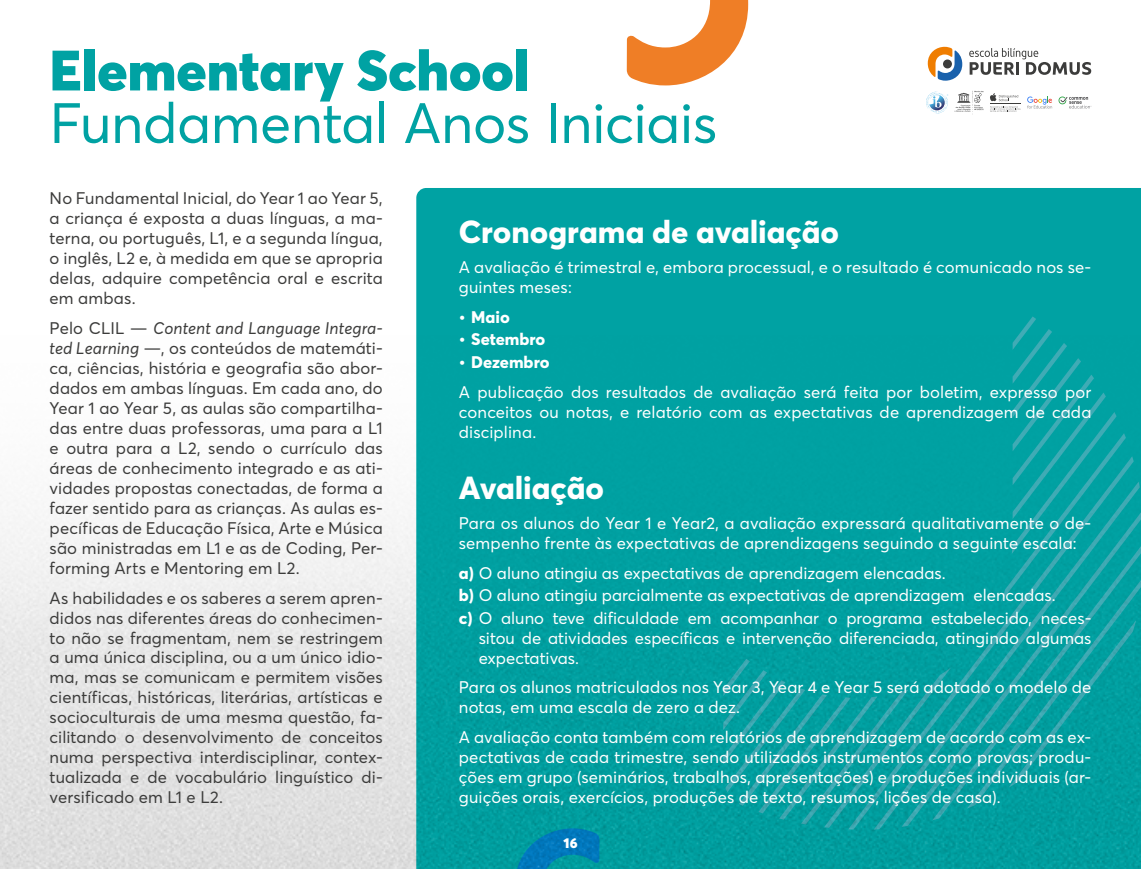
<style>
.page{position:relative;width:1141px;height:869px;background:#fff}
.page>*{position:absolute;margin:0;border:0;box-sizing:border-box;transform-origin:0 0}
.t1{font:56px "Averta PE";letter-spacing:-.01em;color:#00a2a3}
.t2{font:900 56px "Averta PE";color:#00a2a3}
.t3{font:800 31.5px "Averta PE";color:#fff}
.t4{font:16.62px/19.9px "Averta PE";letter-spacing:.01em;color:#3c3c3b;text-align:justify}
.t5{font:16.62px/19.9px "Averta PE";color:#fff}
.t6{font:800 16.62px "Averta PE";color:#fff}
.t7{font:900 14px "Averta PE";color:#fff}
.s1{font-style:italic}
.s2{font-weight:800}
</style>
<div class="page">
<svg style="left:627px;top:0;width:121px;height:85px"></svg>
<img style="left:0;top:194px;width:1141px;height:674px">
<svg style="left:969px;top:48px;width:122px;height:27px"></svg>
<svg style="left:928px;top:47px;width:34px;height:34px"></svg>
<svg style="left:1027px;top:96px;width:25px;height:12px"></svg>
<svg style="left:926px;top:92px;width:22px;height:21px"></svg>
<svg style="left:1058px;top:96px;width:33px;height:12px"></svg>
<svg style="left:955px;top:91px;width:29px;height:23px"></svg>
<svg style="left:990px;top:93px;width:31px;height:19px"></svg>
<h1 class="t2" style="left:50px;top:31px;width:481px">Elementary School</h1>
<h1 class="t1" style="left:50px;top:85px;width:669px">Fundamental Anos Iniciais</h1>
<p class="t4" style="left:50px;top:188px;width:335px">No Fundamental Inicial, do Year 1 ao Year 5, a criança é exposta a duas línguas, a ma&shy;terna, ou português, L1, e a segunda língua, o inglês, L2 e, à medida em que se apropria delas, adquire competência oral e escrita em ambas.</p>
<p class="t4" style="left:50px;top:317px;width:335px">Pelo CLIL — <span class="s1">Content and Language Integra&shy;ted Learning</span> —, os conteúdos de matemáti&shy;ca, ciências, história e geografia são abor&shy;dados em ambas línguas. Em cada ano, do Year 1 ao Year 5, as aulas são compartilha&shy;das entre duas professoras, uma para a L1 e outra para a L2, sendo o currículo das áreas de conhecimento integrado e as ati&shy;vidades propostas conectadas, de forma a fazer sentido para as crianças. As aulas es&shy;pecíficas de Educação Física, Arte e Música são ministradas em L1 e as de Coding, Per&shy;forming Arts e Mentoring em L2.</p>
<p class="t4" style="left:50px;top:586px;width:335px">As habilidades e os saberes a serem apren&shy;didos nas diferentes áreas do conhecimen&shy;to não se fragmentam, nem se restringem a uma única disciplina, ou a um único idio&shy;ma, mas se comunicam e permitem visões científicas, históricas, literárias, artísticas e socioculturais de uma mesma questão, fa&shy;cilitando o desenvolvimento de conceitos numa perspectiva interdisciplinar, contex&shy;tualizada e de vocabulário linguístico di&shy;versificado em L1 e L2.</p>
<h2 class="t3" style="left:459px;top:209px;width:382px">Cronograma de avaliação</h2>
<p class="t5" style="left:459px;top:256px;width:634px">A avaliação é trimestral e, embora processual, e o resultado é comunicado nos se&shy;guintes meses:</p>
<p class="t6" style="left:459px;top:305px;width:52px">• Maio</p>
<p class="t6" style="left:459px;top:327px;width:88px">• Setembro</p>
<p class="t6" style="left:459px;top:350px;width:92px">• Dezembro</p>
<p class="t5" style="left:459px;top:381px;width:634px;text-align:justify">A publicação dos resultados de avaliação será feita por boletim, expresso por conceitos ou notas, e relatório com as expectativas de aprendizagem de cada disciplina.</p>
<h2 class="t3" style="left:459px;top:465px;width:147px">Avaliação</h2>
<p class="t5" style="left:459px;top:512px;width:634px">Para os alunos do Year 1 e Year2, a avaliação expressará qualitativamente o de&shy;sempenho frente às expectativas de aprendizagens seguindo a seguinte escala:</p>
<p class="t5" style="left:459px;top:560px;width:634px;line-height:22.4px"><span class="s2">a)</span> O aluno atingiu as expectativas de aprendizagem elencadas.<br><span class="s2">b)</span> O aluno atingiu parcialmente as expectativas de aprendizagem elencadas.<br><span class="s2">c)</span> O aluno teve dificuldade em acompanhar o programa estabelecido, neces-</p>
<p class="t5" style="left:479px;top:626px;width:614px">sitou de atividades específicas e intervenção diferenciada, atingindo algumas expectativas.</p>
<p class="t5" style="left:459px;top:676px;width:634px">Para os alunos matriculados nos Year 3, Year 4 e Year 5 será adotado o modelo de notas, em uma escala de zero a dez.</p>
<p class="t5" style="left:459px;top:726px;width:634px;text-align:justify">A avaliação conta também com relatórios de aprendizagem de acordo com as ex&shy;pectativas de cada trimestre, sendo utilizados instrumentos como provas; produ&shy;ções em grupo (seminários, trabalhos, apresentações) e produções individuais (ar&shy;guições orais, exercícios, produções de texto, resumos, lições de casa).</p>
<p class="t7" style="left:563px;top:832px;width:16px">16</p>
</div>
